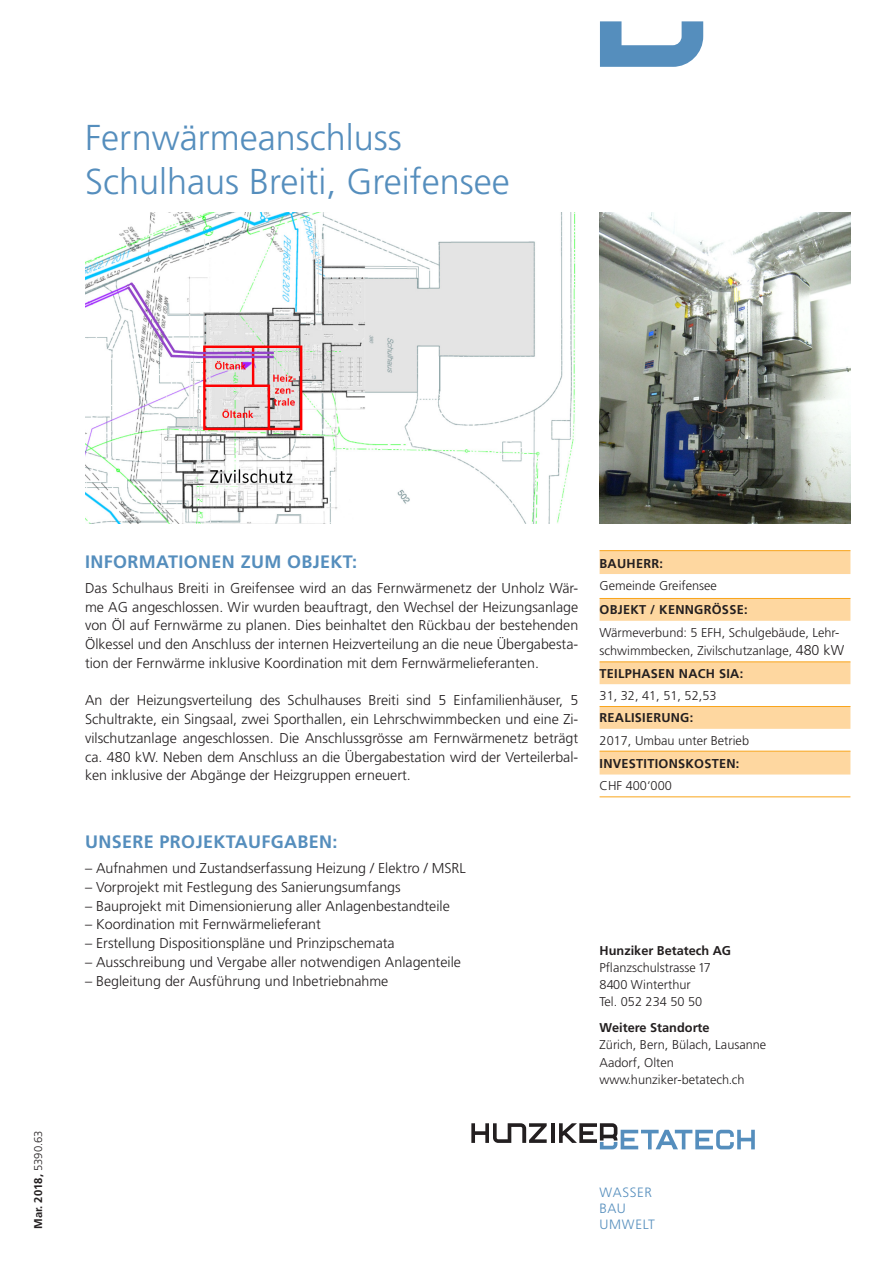
<style>
.page{position:relative;width:893px;height:1263px;background:#fff}
.page>*{position:absolute;margin:0;border:0;box-sizing:border-box;transform-origin:0 0}
.Haupttitel{font:300 36px "Frutiger LT Std";color:#558ebd}
.Titel_Lauftext{font:700 18px "Frutiger LT Pro";letter-spacing:.02em;color:#558ebd}
.Lauftext{font:300 14.25px/18.8px "Frutiger LT Std";color:#231f20;text-align:justify}
.t1{font:300 13.5px/16.2px "Frutiger LT Std";letter-spacing:.05em;color:#558ebd}
.Tabelle_Lauftext{font:300 12.75px/17.2px "Frutiger LT Std";color:#231f20}
.Tabelle_Titel{font:700 12.75px "Frutiger LT Pro";letter-spacing:.02em;color:#231f20}
.Tabelle_Titel-2{font:700 12.75px "Frutiger LT Pro";color:#231f20}
.Tabelle_Titel-3{font:700 12.75px "Frutiger";letter-spacing:.02em;color:#231f20}
.t2{font:700 11.25px "Frutiger LT Pro";color:#231f20}
.s1{font-family:"Frutiger LT Std";font-weight:300}
.s2{font-size:14.25px}
</style>
<div class="page">
<hr style="left:551px;top:1123px;width:3px;height:20px;background:#231f20">
<svg style="left:471px;top:1123px;width:76px;height:20px"></svg>
<svg style="left:559px;top:1123px;width:196px;height:26px"></svg>
<svg style="left:600px;top:21px;width:103px;height:46px"></svg>
<img style="left:600px;top:213px;width:250px;height:310px">
<img style="left:85px;top:213px;width:491px;height:310px">
<svg style="left:600px;top:551px;width:250px;height:223px"></svg>
<hr style="left:600px;top:550px;width:250px;height:1px;background:#f9a51b">
<hr style="left:600px;top:598px;width:250px;height:1px;background:#f9a51b">
<hr style="left:600px;top:796px;width:250px;height:1px;background:#f9a51b">
<hr style="left:600px;top:661px;width:250px;height:1px;background:#f9a51b">
<hr style="left:600px;top:706px;width:250px;height:1px;background:#f9a51b">
<hr style="left:600px;top:751px;width:250px;height:1px;background:#f9a51b">
<p class="Haupttitel" style="left:85px;top:118px;width:318px">Fernwärmeanschluss</p>
<p class="Haupttitel" style="left:85px;top:161px;width:426px">Schulhaus Breiti, Greifensee</p>
<p class="t2" style="left:32px;top:1229px;width:100px;rotate:-90deg">Mar. 2018, <span class="s1">5390.63</span></p>
<p class="Titel_Lauftext" style="left:85px;top:551px;width:273px">INFORMATIONEN ZUM OBJEKT:</p>
<p class="Lauftext" style="left:85px;top:579px;width:495px">Das Schulhaus Breiti in Greifensee wird an das Fernwärmenetz der Unholz Wär&shy;me AG angeschlossen. Wir wurden beauftragt, den Wechsel der Heizungsanlage von Öl auf Fernwärme zu planen. Dies beinhaltet den Rückbau der bestehenden Ölkessel und den Anschluss der internen Heizverteilung an die neue Übergabesta&shy;tion der Fernwärme inklusive Koordination mit dem Fernwärmelieferanten.</p>
<p class="Lauftext" style="left:85px;top:691px;width:495px">An der Heizungsverteilung des Schulhauses Breiti sind 5 Einfamilienhäuser, 5<br>Schultrakte, ein Singsaal, zwei Sporthallen, ein Lehrschwimmbecken und eine Zi&shy;vilschutzanlage angeschlossen. Die Anschlussgrösse am Fernwärmenetz beträgt ca. 480 kW. Neben dem Anschluss an die Übergabestation wird der Verteilerbal&shy;ken inklusive der Abgänge der Heizgruppen erneuert.</p>
<p class="Titel_Lauftext" style="left:85px;top:831px;width:254px">UNSERE PROJEKTAUFGABEN:</p>
<p class="Lauftext" style="left:85px;top:859px;width:382px">– Aufnahmen und Zustandserfassung Heizung / Elektro / MSRL</p>
<p class="Lauftext" style="left:85px;top:878px;width:317px">– Vorprojekt mit Festlegung des Sanierungsumfangs</p>
<p class="Lauftext" style="left:85px;top:896px;width:366px">– Bauprojekt mit Dimensionierung aller Anlagenbestandteile</p>
<p class="Lauftext" style="left:85px;top:915px;width:237px">– Koordination mit Fernwärmelieferant</p>
<p class="Lauftext" style="left:85px;top:934px;width:311px">– Erstellung Dispositionspläne und Prinzipschemata</p>
<p class="Lauftext" style="left:85px;top:953px;width:377px">– Ausschreibung und Vergabe aller notwendigen Anlagenteile</p>
<p class="Lauftext" style="left:85px;top:971px;width:305px">– Begleitung der Ausführung und Inbetriebnahme</p>
<p class="Tabelle_Titel-3" style="left:600px;top:556px;width:65px">BAUHERR:</p>
<p class="Tabelle_Lauftext" style="left:600px;top:577px;width:119px">Gemeinde Greifensee</p>
<p class="Tabelle_Titel" style="left:600px;top:602px;width:149px">OBJEKT / KENNGRÖSSE:</p>
<p class="Tabelle_Lauftext" style="left:600px;top:623px;width:246px;line-height:18.8px">Wärmeverbund: 5 EFH, Schulgebäude, Lehr&shy;schwimmbecken, Zivilschutzanlage, <span class="s2">480 kW</span></p>
<p class="Tabelle_Titel" style="left:600px;top:666px;width:145px">TEILPHASEN NACH SIA:</p>
<p class="Tabelle_Lauftext" style="left:600px;top:687px;width:118px">31, 32, 41, 51, 52,53</p>
<p class="Tabelle_Titel" style="left:600px;top:710px;width:95px">REALISIERUNG:</p>
<p class="Tabelle_Lauftext" style="left:600px;top:732px;width:151px">2017, Umbau unter Betrieb</p>
<p class="Tabelle_Titel-3" style="left:600px;top:756px;width:141px">INVESTITIONSKOSTEN:</p>
<p class="Tabelle_Lauftext" style="left:600px;top:778px;width:74px">CHF 400‘000</p>
<p class="Tabelle_Titel-2" style="left:600px;top:943px;width:133px">Hunziker Betatech AG</p>
<p class="Tabelle_Lauftext" style="left:600px;top:959px;width:113px">Pflanzschulstrasse 17<br>8400 Winterthur<br>Tel. 052 234 50 50</p>
<p class="Tabelle_Titel-2" style="left:600px;top:1020px;width:112px">Weitere Standorte</p>
<p class="Tabelle_Lauftext" style="left:600px;top:1036px;width:168px">Zürich, Bern, Bülach, Lausanne<br>Aadorf, Olten www.hunziker-betatech.ch</p>
<p class="t1" style="left:600px;top:1184px;width:57px">WASSER<br>BAU<br>UMWELT</p>
</div>
